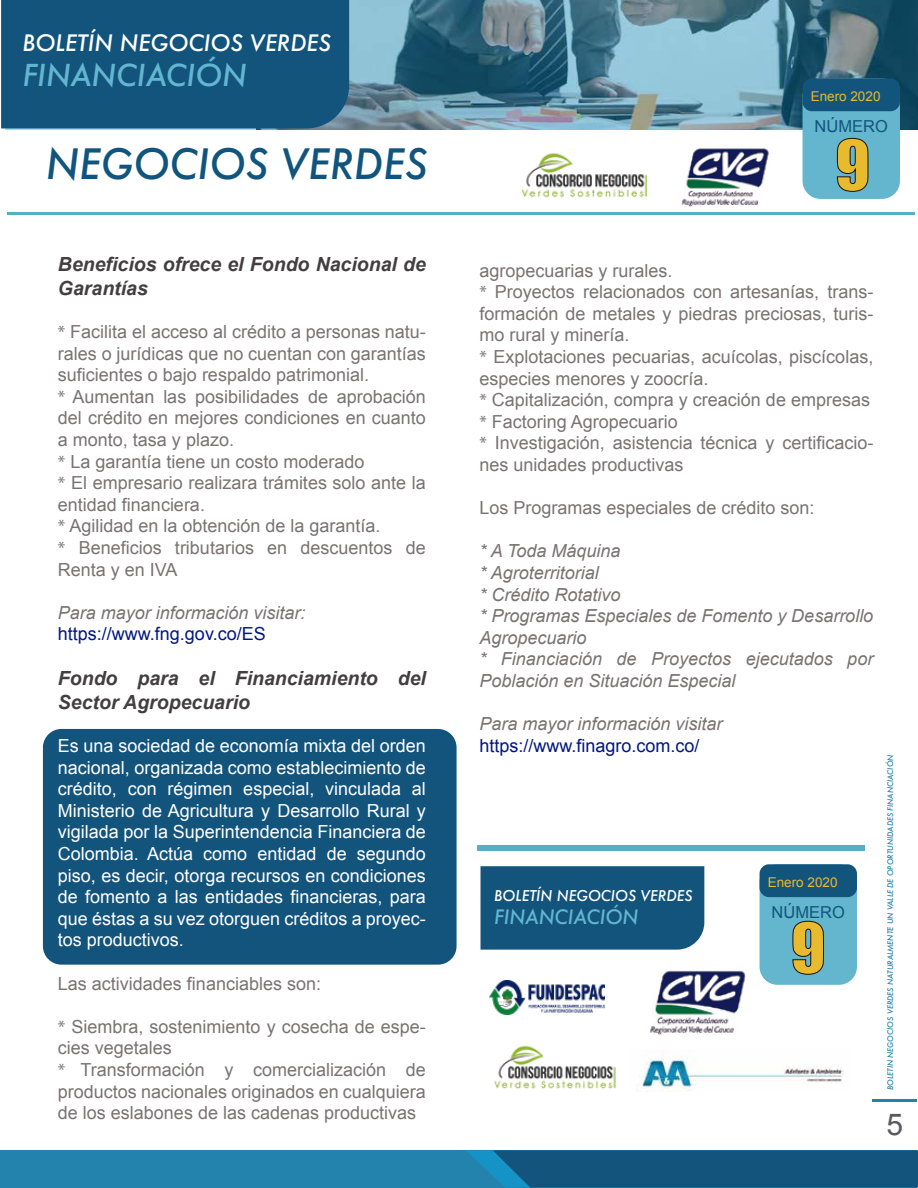
<style>
.page{position:relative;width:918px;height:1188px;background:#fff}
.page>*{position:absolute;margin:0;border:0;box-sizing:border-box;transform-origin:0 0}
.t1{font:64.65px "Impact";color:#e7bb2d}
.t2{font:italic 500 40.65px "Futura";color:#11557e}
.t3{font:30px "Arial";color:#5b5b5f}
.t4{font:italic 500 29.4px "Futura";color:#63b6d0}
.t5{font:italic 500 22.05px "Futura";color:#fff}
.t6{font:italic 700 19.5px/23.4px "Arial";color:#433f40}
.t7{font:italic 500 19.35px "Futura";color:#63b6d0}
.t8{font:18px/21.6px "Arial";color:#7a7273}
.t9{font:18px/21.6px "Arial";color:#fff;text-align:justify}
.t10{font:italic 18px/21.6px "Arial";color:#7a7273}
.t11{font:18px "Arial";color:#001781}
.t12{font:16.5px "Arial";color:#13547d}
.t13{font:italic 500 14.4px "Futura";color:#fff}
.t14{font:13.5px "Arial";color:#e7bb2d}
.t15{font:italic 500 7.5px "Futura";color:#2483ad}
.s1{font-family:"Myriad Pro"}
</style>
<div class="page">
<svg style="left:5px;top:0;width:913px;height:130px;background:#5d899b"></svg>
<div style="left:43px;top:729px;width:414px;height:236px;background:#13547d;border-radius:18px"></div>
<hr style="left:7px;top:212px;width:908px;height:2px;background:#56afc5">
<div style="left:477px;top:846px;width:388px;height:5px;background:#56afc5"></div>
<img style="left:522px;top:152px;width:125px;height:46px">
<div style="left:1px;top:0;width:348px;height:128px;background:#13547d"></div>
<img style="left:681px;top:148px;width:88px;height:59px">
<div style="left:803px;top:78px;width:97px;height:121px;background:#63b6cd;border-radius:18px"></div>
<div style="left:803px;top:78px;width:97px;height:33px;background:#13547d;border-radius:9px"></div>
<svg style="left:837px;top:138px;width:32px;height:54px"></svg>
<div style="left:760px;top:864px;width:97px;height:121px;background:#63b6cd;border-radius:18px"></div>
<div style="left:760px;top:864px;width:97px;height:33px;background:#13547d;border-radius:9px"></div>
<svg style="left:792px;top:921px;width:32px;height:54px"></svg>
<div style="left:0;top:1150px;width:917px;height:38px;background:#2483ad"></div>
<svg style="left:466px;top:1150px;width:452px;height:38px;background:#145a84"></svg>
<hr style="left:872px;top:1099px;width:45px;height:2px;background:#2483ad">
<img style="left:494px;top:1045px;width:122px;height:44px">
<img style="left:650px;top:970px;width:96px;height:65px">
<img style="left:636px;top:1049px;width:207px;height:43px">
<img style="left:490px;top:981px;width:115px;height:33px">
<div style="left:481px;top:866px;width:223px;height:84px;background:#13547d"></div>
<p class="t5" style="left:22px;top:27px;width:310px">BOLETÍN NEGOCIOS VERDES</p>
<h3 class="t4" style="left:22px;top:55px;width:226px">FINANCIACIÓN</h3>
<h2 class="t2" style="left:46px;top:136px;width:383px">NEGOCIOS VERDES</h2>
<p class="t6" style="left:58px;top:254px;width:370px">Beneficios ofrece el Fondo Nacional de<br>Garantías</p>
<p class="t8" style="left:58px;top:321px;width:370px"><span class="s1">*</span> Facilita el acceso al crédito a personas natu&shy;rales o jurídicas que no cuentan con garantías suficientes o bajo respaldo patrimonial.<br><span class="s1">*</span> Aumentan las posibilidades de aprobación del crédito en mejores condiciones en cuanto a monto, tasa y plazo.<br><span class="s1">*</span> La garantía tiene un costo moderado<br><span class="s1">*</span> El empresario realizara trámites solo ante la entidad financiera.<br><span class="s1">*</span> Agilidad en la obtención de la garantía.<br><span class="s1">*</span> Beneficios tributarios en descuentos de Renta y en IVA</p>
<p class="t10" style="left:58px;top:602px;width:249px">Para mayor información visitar:</p>
<p class="t11" style="left:58px;top:622px;width:209px">https://www.fng.gov.co/ES</p>
<p class="t6" style="left:58px;top:668px;width:370px">Fondo para el Financiamiento del<br>Sector Agropecuario</p>
<p class="t9" style="left:58px;top:735px;width:370px">Es una sociedad de economía mixta del orden nacional, organizada como establecimiento de crédito, con régimen especial, vinculada al Ministerio de Agricultura y Desarrollo Rural y vigilada por la Superintendencia Financiera de Colombia. Actúa como entidad de segundo piso, es decir, otorga recursos en condiciones de fomento a las entidades financieras, para que éstas a su vez otorguen créditos a proyec&shy;tos productivos.</p>
<p class="t8" style="left:58px;top:973px;width:265px">Las actividades financiables son:</p>
<p class="t8" style="left:58px;top:1016px;width:370px"><span class="s1">*</span> Siembra, sostenimiento y cosecha de espe&shy;cies vegetales<br><span class="s1">*</span> Transformación y comercialización de productos nacionales originados en cualquiera de los eslabones de las cadenas productivas</p>
<p class="t14" style="left:811px;top:88px;width:71px">Enero 2020</p>
<p class="t12" style="left:815px;top:115px;width:75px">NÚMERO</p>
<h1 class="t1" style="left:835px;top:115px;width:37px">9</h1>
<p class="t8" style="left:479px;top:260px;width:395px">agropecuarias y rurales.<br><span class="s1">*</span> Proyectos relacionados con artesanías, trans&shy;formación de metales y piedras preciosas, turis&shy;mo rural y minería.<br><span class="s1">*</span> Explotaciones pecuarias, acuícolas, piscícolas, especies menores y zoocría.<br><span class="s1">*</span> Capitalización, compra y creación de empresas <span class="s1">*</span> Factoring Agropecuario<br><span class="s1">*</span> Investigación, asistencia técnica y certificacio&shy;nes unidades productivas</p>
<p class="t8" style="left:479px;top:497px;width:337px">Los Programas especiales de crédito son:</p>
<p class="t10" style="left:479px;top:541px;width:395px">* A Toda Máquina<br>* Agroterritorial<br>* Crédito Rotativo<br>* Programas Especiales de Fomento y Desarrollo<br>Agropecuario<br>* Financiación de Proyectos ejecutados por<br>Población en Situación Especial</p>
<p class="t10" style="left:479px;top:713px;width:245px">Para mayor información visitar</p>
<p class="t11" style="left:479px;top:734px;width:222px">https://www.finagro.com.co/</p>
<p class="t13" style="left:494px;top:886px;width:200px">BOLETÍN NEGOCIOS VERDES</p>
<p class="t7" style="left:494px;top:904px;width:146px">FINANCIACIÓN</p>
<p class="t14" style="left:768px;top:874px;width:71px">Enero 2020</p>
<p class="t12" style="left:772px;top:901px;width:75px">NÚMERO</p>
<h1 class="t1" style="left:791px;top:898px;width:37px">9</h1>
<p class="t15" style="left:885px;top:1090px;width:337px;rotate:-90deg">BOLETIN NEGOCIOS VERDES NATURALMENTE UN VALLE DE OPORTUNIDADES FINANCIACIÓN</p>
<h3 class="t3" style="left:887px;top:1105px;width:18px">5</h3>
</div>
